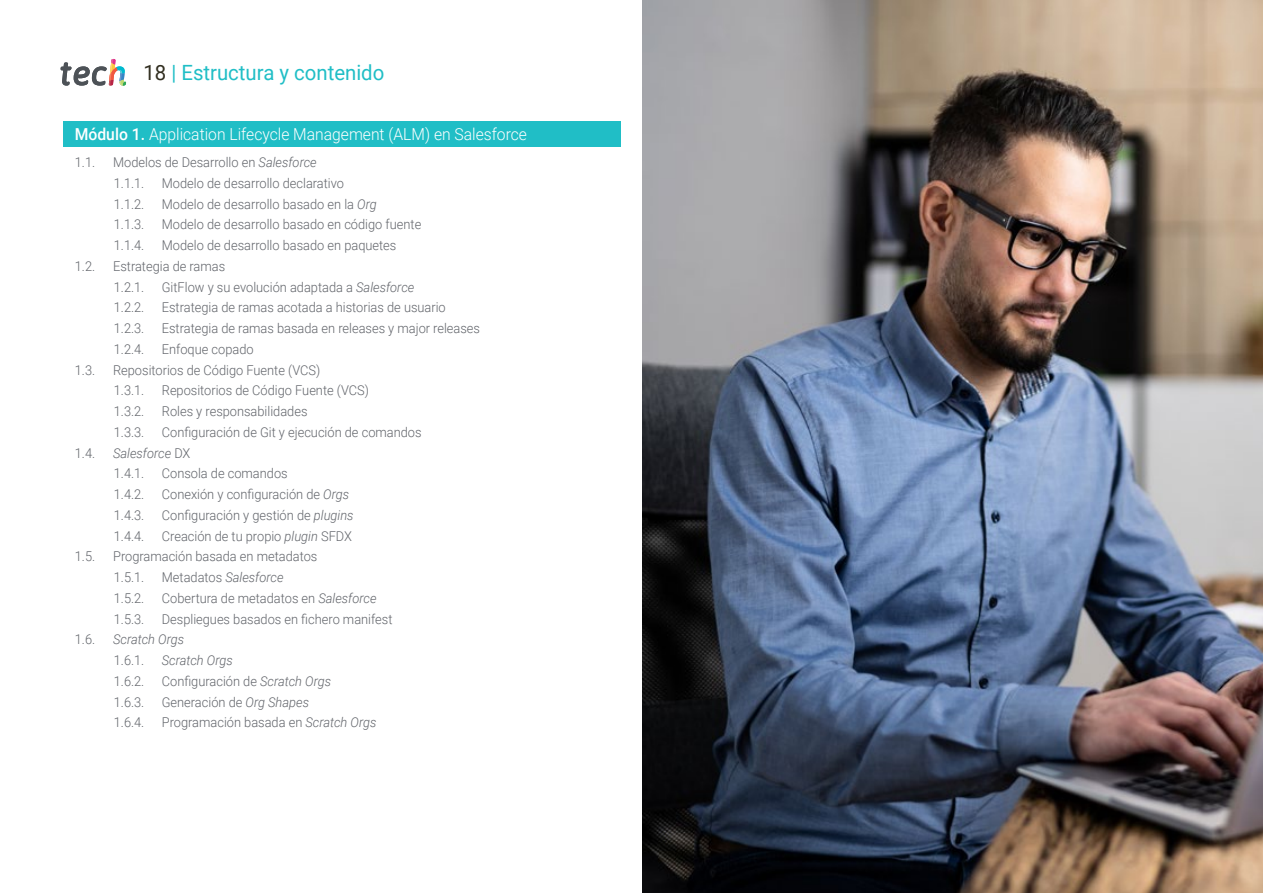
<style>
.page{position:relative;width:1263px;height:893px;background:#fff}
.page>*{position:absolute;margin:0;border:0;box-sizing:border-box;transform-origin:0 0}
.t1{font:21px "Roboto";color:#20bec6}
.t2{font:300 16.5px "Roboto";color:#fff;scale:.95 1}
.t3{font:300 13.5px/20.7px "Roboto";color:#61646a;scale:.95 1}
.t4{font:italic 300 13.5px/20.7px "Roboto";color:#61646a;scale:.95 1}
.s1{color:#312e20}
.s2{font-weight:500}
.s3{font-style:italic}
.s4{font-style:normal}
</style>
<div class="page">
<img style="left:642px;top:0;width:621px;height:893px">
<div style="left:64px;top:121px;width:557px;height:25px;background:#20bec6"></div>
<svg style="left:61px;top:59px;width:65px;height:27px"></svg>
<h1 class="t1" style="left:144px;top:57px;width:242px"><span class="s1">18</span> | Estructura y contenido</h1>
<p class="t2" style="left:75px;top:123px;width:477px"><span class="s2">Módulo 1.</span> Application Lifecycle Management (ALM) en Salesforce</p>
<p class="t3" style="left:75px;top:151px;width:23px">1.1.</p>
<p class="t3" style="left:113px;top:151px;width:216px">Modelos de Desarrollo en <span class="s3">Salesforce<br></span>1.1.1.</p>
<p class="t3" style="left:162px;top:172px;width:193px">Modelo de desarrollo declarativo</p>
<p class="t3" style="left:114px;top:193px;width:34px">1.1.2.</p>
<p class="t3" style="left:162px;top:193px;width:228px">Modelo de desarrollo basado en la <span class="s3">Org</span></p>
<p class="t3" style="left:114px;top:214px;width:34px">1.1.3.</p>
<p class="t3" style="left:162px;top:214px;width:275px">Modelo de desarrollo basado en código fuente</p>
<p class="t3" style="left:114px;top:234px;width:34px">1.1.4.</p>
<p class="t3" style="left:162px;top:234px;width:248px">Modelo de desarrollo basado en paquetes</p>
<p class="t3" style="left:75px;top:255px;width:23px">1.2.</p>
<p class="t3" style="left:113px;top:255px;width:120px">Estrategia de ramas<br>1.2.1.</p>
<p class="t3" style="left:162px;top:276px;width:267px">GitFlow y su evolución adaptada a <span class="s3">Salesforce</span></p>
<p class="t3" style="left:114px;top:297px;width:34px">1.2.2.</p>
<p class="t3" style="left:162px;top:297px;width:300px">Estrategia de ramas acotada a historias de usuario</p>
<p class="t3" style="left:114px;top:317px;width:34px">1.2.3.</p>
<p class="t3" style="left:162px;top:317px;width:336px">Estrategia de ramas basada en releases y major releases</p>
<p class="t3" style="left:114px;top:338px;width:34px">1.2.4.</p>
<p class="t3" style="left:162px;top:338px;width:98px">Enfoque copado</p>
<p class="t3" style="left:75px;top:359px;width:23px">1.3.</p>
<p class="t3" style="left:113px;top:359px;width:220px">Repositorios de Código Fuente (VCS)<br>1.3.1.</p>
<p class="t3" style="left:162px;top:380px;width:220px">Repositorios de Código Fuente (VCS)</p>
<p class="t3" style="left:114px;top:400px;width:34px">1.3.2.</p>
<p class="t3" style="left:162px;top:400px;width:155px">Roles y responsabilidades</p>
<p class="t3" style="left:114px;top:421px;width:34px">1.3.3.</p>
<p class="t3" style="left:162px;top:421px;width:275px">Configuración de Git y ejecución de comandos</p>
<p class="t3" style="left:75px;top:442px;width:23px">1.4.</p>
<p class="t4" style="left:113px;top:442px;width:83px">Salesforce <span class="s4">DX<br>1.4.1.</span></p>
<p class="t3" style="left:162px;top:463px;width:134px">Consola de comandos</p>
<p class="t3" style="left:114px;top:483px;width:34px">1.4.2.</p>
<p class="t3" style="left:162px;top:483px;width:199px">Conexión y configuración de <span class="s3">Orgs</span></p>
<p class="t3" style="left:114px;top:504px;width:34px">1.4.3.</p>
<p class="t3" style="left:162px;top:504px;width:203px">Configuración y gestión de <span class="s3">plugins</span></p>
<p class="t3" style="left:114px;top:525px;width:34px">1.4.4.</p>
<p class="t3" style="left:162px;top:525px;width:202px">Creación de tu propio <span class="s3">plugin</span> SFDX</p>
<p class="t3" style="left:75px;top:546px;width:23px">1.5.</p>
<p class="t3" style="left:113px;top:546px;width:217px">Programación basada en metadatos<br>1.5.1.</p>
<p class="t4" style="left:162px;top:566px;width:130px"><span class="s4">Metadatos</span> Salesforce</p>
<p class="t3" style="left:114px;top:587px;width:34px">1.5.2.</p>
<p class="t3" style="left:162px;top:587px;width:227px">Cobertura de metadatos en <span class="s3">Salesforce</span></p>
<p class="t3" style="left:114px;top:608px;width:34px">1.5.3.</p>
<p class="t3" style="left:162px;top:608px;width:244px">Despliegues basados en fichero manifest</p>
<p class="t3" style="left:75px;top:629px;width:23px">1.6.</p>
<p class="t4" style="left:113px;top:629px;width:76px">Scratch Orgs</p>
<p class="t3" style="left:114px;top:649px;width:34px">1.6.1.</p>
<p class="t4" style="left:162px;top:649px;width:76px">Scratch Orgs</p>
<p class="t3" style="left:114px;top:670px;width:34px">1.6.2.</p>
<p class="t3" style="left:162px;top:670px;width:180px">Configuración de <span class="s3">Scratch Orgs</span></p>
<p class="t3" style="left:114px;top:691px;width:34px">1.6.3.</p>
<p class="t3" style="left:162px;top:691px;width:156px">Generación de <span class="s3">Org Shapes</span></p>
<p class="t3" style="left:114px;top:712px;width:34px">1.6.4.</p>
<p class="t3" style="left:162px;top:712px;width:227px">Programación basada en <span class="s3">Scratch Orgs</span></p>
</div>
